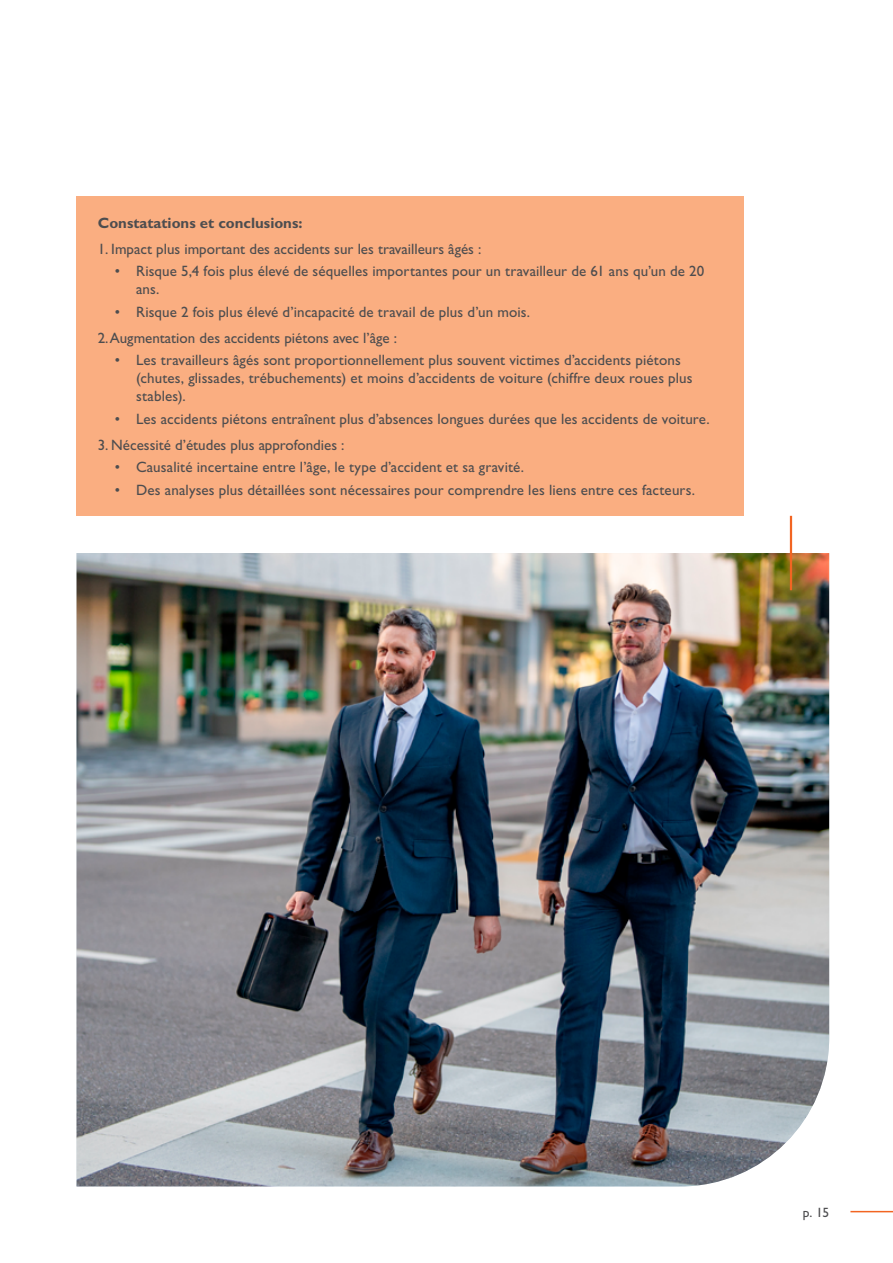
<style>
.page{position:relative;width:893px;height:1263px;background:#fff}
.page>*{position:absolute;margin:0;border:0;box-sizing:border-box;transform-origin:0 0}
.t1{font:15px/18px "Gill Sans Std";letter-spacing:.005em;color:#4d4d4f}
.t2{font:700 15px "Gill Sans Std";color:#4d4d4f}
.t3{font:13.5px "Gill Sans Std";color:#4d4d4f}
</style>
<div class="page">
<hr style="left:892px;top:0;width:1px;height:1263px;background:#000">
<div style="left:77px;top:196px;width:667px;height:320px;background:#faae81"></div>
<img style="left:77px;top:553px;width:752px;height:633px">
<hr style="left:790px;top:516px;width:2px;height:74px;background:#f26522">
<hr style="left:850px;top:1211px;width:43px;height:1px;background:#f26522">
<p class="t2" style="left:98px;top:214px;width:206px">Constatations et conclusions:</p>
<p class="t1" style="left:98px;top:240px;width:385px">1. Impact plus important des accidents sur les travailleurs âgés :</p>
<p class="t1" style="left:136px;top:262px;width:570px;text-indent:-21px">• Risque 5,4 fois plus élevé de séquelles importantes pour un travailleur de 61 ans qu’un de 20 ans.</p>
<p class="t1" style="left:115px;top:303px;width:417px">• Risque 2 fois plus élevé d’incapacité de travail de plus d’un mois.</p>
<p class="t1" style="left:98px;top:329px;width:301px">2. Augmentation des accidents piétons avec l’âge :</p>
<p class="t1" style="left:136px;top:351px;width:558px;text-indent:-21px">• Les travailleurs âgés sont proportionnellement plus souvent victimes d’accidents piétons (chutes, glissades, trébuchements) et moins d’accidents de voiture (chiffre deux roues plus stables).</p>
<p class="t1" style="left:115px;top:410px;width:596px">• Les accidents piétons entraînent plus d’absences longues durées que les accidents de voiture.</p>
<p class="t1" style="left:98px;top:436px;width:248px">3. Nécessité d’études plus approfondies :</p>
<p class="t1" style="left:115px;top:458px;width:411px">• Causalité incertaine entre l’âge, le type d’accident et sa gravité.</p>
<p class="t1" style="left:115px;top:481px;width:582px">• Des analyses plus détaillées sont nécessaires pour comprendre les liens entre ces facteurs.</p>
<p class="t3" style="left:803px;top:1204px;width:28px">p. 15</p>
</div>
